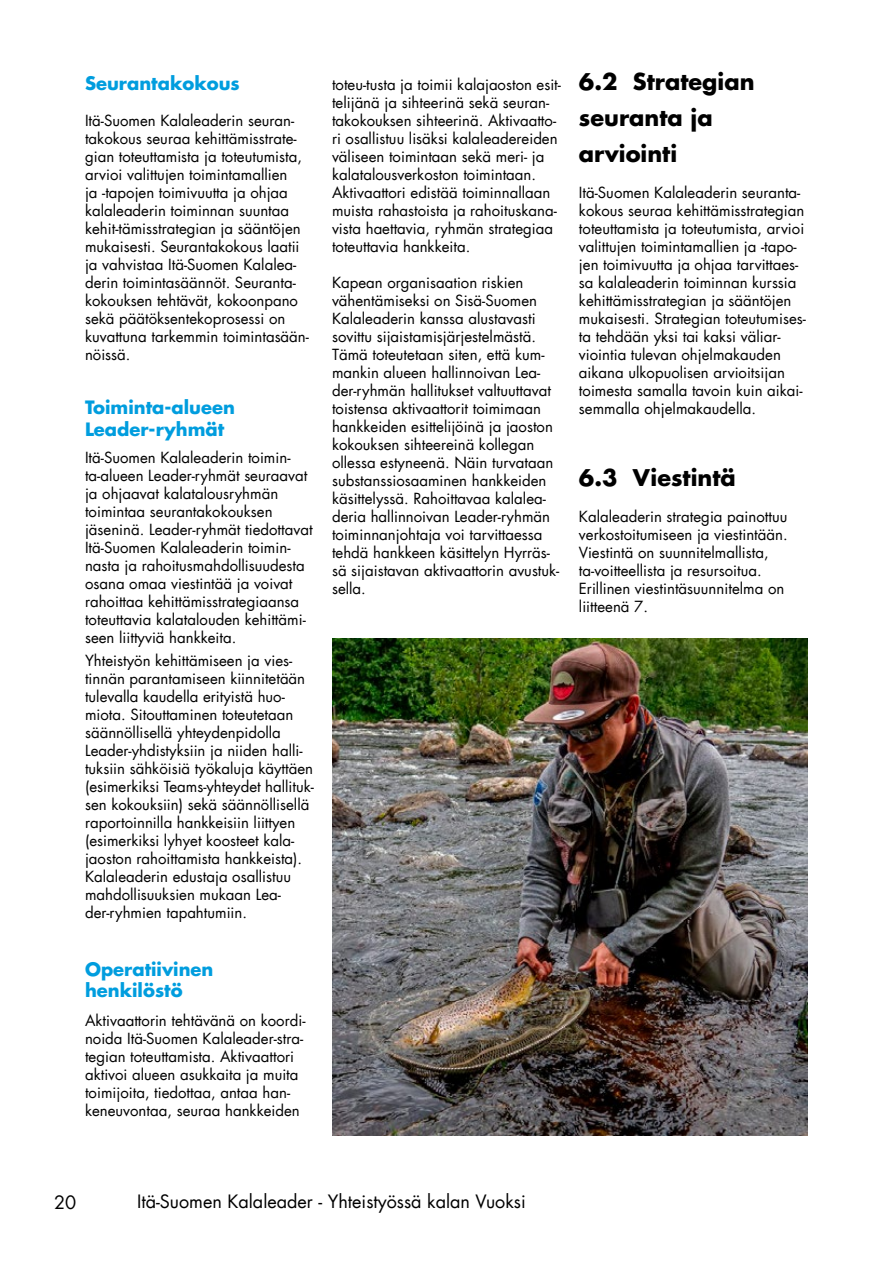
<style>
.page{position:relative;width:893px;height:1263px;background:#fff}
.page>*{position:absolute;margin:0;border:0;box-sizing:border-box;transform-origin:0 0}
.t1{font:700 22.5px/36px "Futura LT";color:#000}
.t2{font:700 18px/21.6px "Futura LT";color:#009dde}
.t3{font:18px "Futura LT";color:#000}
.t4{font:15px/18px "Futura LT";color:#000}
</style>
<div class="page">
<img style="left:332px;top:638px;width:476px;height:497px">
<p class="t2" style="left:85px;top:72px;width:156px">Seurantakokous</p>
<p class="t4" style="left:85px;top:112px;width:225px">Itä-Suomen Kalaleaderin seuran&shy;takokous seuraa kehittämisstrate&shy;gian toteuttamista ja toteutumista, arvioi valittujen toimintamallien<br>ja -tapojen toimivuutta ja ohjaa kalaleaderin toiminnan suuntaa kehit-tämisstrategian ja sääntöjen mukaisesti. Seurantakokous laatii ja vahvistaa Itä-Suomen Kalalea&shy;derin toimintasäännöt. Seuranta&shy;kokouksen tehtävät, kokoonpano sekä päätöksentekoprosessi on kuvattuna tarkemmin toimintasään&shy;nöissä.</p>
<p class="t2" style="left:85px;top:396px;width:151px">Toiminta-alueen<br>Leader-ryhmät</p>
<p class="t4" style="left:85px;top:448px;width:229px">Itä-Suomen Kalaleaderin toimin&shy;ta-alueen Leader-ryhmät seuraavat ja ohjaavat kalatalousryhmän toimintaa seurantakokouksen jäseninä. Leader-ryhmät tiedottavat Itä-Suomen Kalaleaderin toimin&shy;nasta ja rahoitusmahdollisuudesta osana omaa viestintää ja voivat rahoittaa kehittämisstrategiaansa toteuttavia kalatalouden kehittämi&shy;seen liittyviä hankkeita.</p>
<p class="t4" style="left:85px;top:652px;width:230px">Yhteistyön kehittämiseen ja vies&shy;tinnän parantamiseen kiinnitetään tulevalla kaudella erityistä huo&shy;miota. Sitouttaminen toteutetaan säännöllisellä yhteydenpidolla Leader-yhdistyksiin ja niiden halli&shy;tuksiin sähköisiä työkaluja käyttäen (esimerkiksi Teams-yhteydet hallituk&shy;sen kokouksiin) sekä säännöllisellä raportoinnilla hankkeisiin liittyen (esimerkiksi lyhyet koosteet kala&shy;jaoston rahoittamista hankkeista).<br>Kalaleaderin edustaja osallistuu mahdollisuuksien mukaan Lea&shy;der-ryhmien tapahtumiin.</p>
<p class="t2" style="left:85px;top:958px;width:130px">Operatiivinen henkilöstö</p>
<p class="t4" style="left:85px;top:1012px;width:222px">Aktivaattorin tehtävänä on koordi&shy;noida Itä-Suomen Kalaleader-stra&shy;tegian toteuttamista. Aktivaattori aktivoi alueen asukkaita ja muita toimijoita, tiedottaa, antaa han&shy;keneuvontaa, seuraa hankkeiden</p>
<p class="t4" style="left:332px;top:76px;width:230px">toteu-tusta ja toimii kalajaoston esit&shy;telijänä ja sihteerinä sekä seuran&shy;takokouksen sihteerinä. Aktivaatto&shy;ri osallistuu lisäksi kalaleadereiden väliseen toimintaan sekä meri- ja kalatalousverkoston toimintaan.<br>Aktivaattori edistää toiminnallaan muista rahastoista ja rahoituskana&shy;vista haettavia, ryhmän strategiaa toteuttavia hankkeita.</p>
<p class="t4" style="left:332px;top:274px;width:229px">Kapean organisaation riskien vähentämiseksi on Sisä-Suomen Kalaleaderin kanssa alustavasti sovittu sijaistamisjärjestelmästä.<br>Tämä toteutetaan siten, että kum&shy;mankin alueen hallinnoivan Lea&shy;der-ryhmän hallitukset valtuuttavat toistensa aktivaattorit toimimaan hankkeiden esittelijöinä ja jaoston kokouksen sihteereinä kollegan ollessa estyneenä. Näin turvataan substanssiosaaminen hankkeiden käsittelyssä. Rahoittavaa kalalea&shy;deria hallinnoivan Leader-ryhmän toiminnanjohtaja voi tarvittaessa tehdä hankkeen käsittelyn Hyrräs&shy;sä sijaistavan aktivaattorin avustuk&shy;sella.</p>
<h1 class="t1" style="left:579px;top:63px;width:177px">6.2 Strategian seuranta ja arviointi</h1>
<p class="t4" style="left:579px;top:184px;width:228px">Itä-Suomen Kalaleaderin seuranta&shy;kokous seuraa kehittämisstrategian toteuttamista ja toteutumista, arvioi valittujen toimintamallien ja -tapo&shy;jen toimivuutta ja ohjaa tarvittaes&shy;sa kalaleaderin toiminnan kurssia kehittämisstrategian ja sääntöjen mukaisesti. Strategian toteutumises&shy;ta tehdään yksi tai kaksi väliar&shy;viointia tulevan ohjelmakauden aikana ulkopuolisen arvioitsijan toimesta samalla tavoin kuin aikai&shy;semmalla ohjelmakaudella.</p>
<h1 class="t1" style="left:579px;top:459px;width:158px">6.3 Viestintä</h1>
<p class="t4" style="left:579px;top:508px;width:210px">Kalaleaderin strategia painottuu verkostoitumiseen ja viestintään.<br>Viestintä on suunnitelmallista, ta-voitteellista ja resursoitua.<br>Erillinen viestintäsuunnitelma on liitteenä 7.</p>
<p class="t3" style="left:54px;top:1190px;width:24px">20</p>
<p class="t3" style="left:137px;top:1189px;width:390px">Itä-Suomen Kalaleader - Yhteistyössä kalan Vuoksi</p>
</div>
